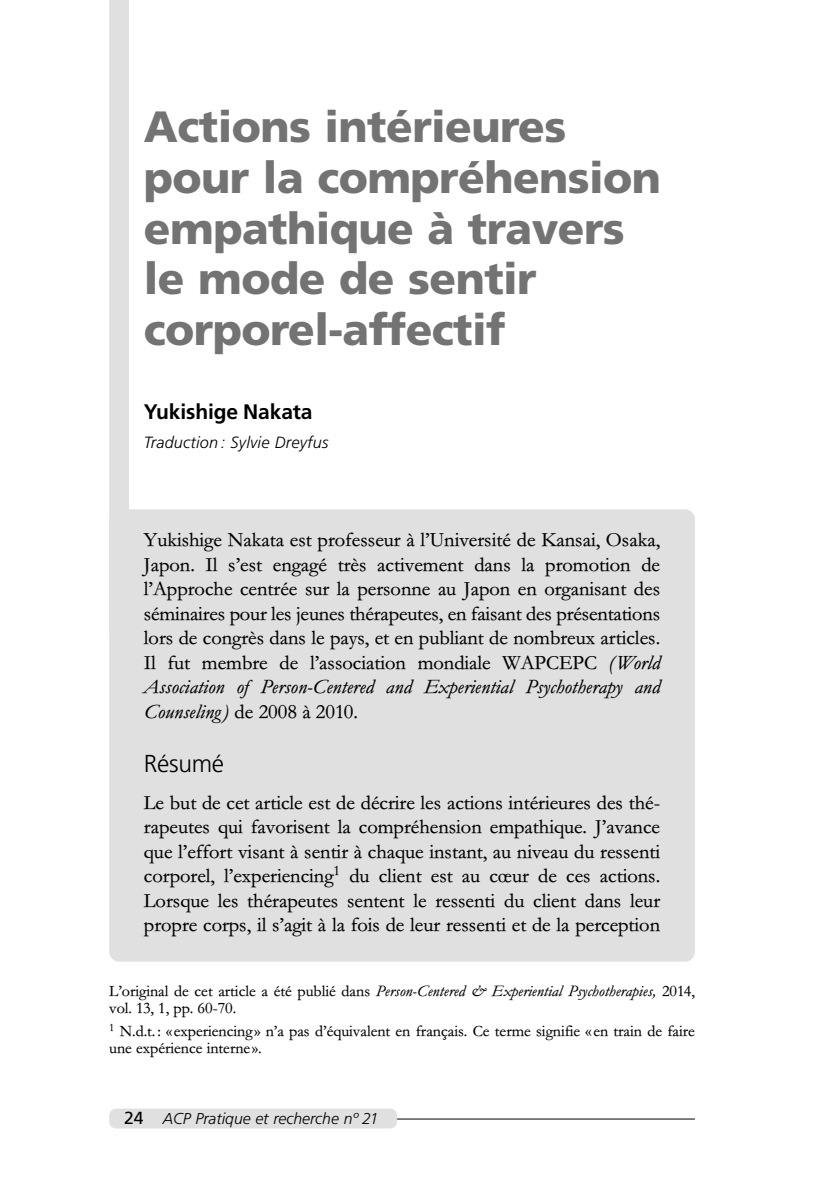
<style>
.page{position:relative;width:819px;height:1191px;background:#fff}
.page>*{position:absolute;margin:0;border:0;box-sizing:border-box;transform-origin:0 0}
.t1{font:900 43.75px/50.8px "Frutiger";letter-spacing:-.015em;color:#737373}
.t2{font:300 24.5px "Frutiger";letter-spacing:-.01em;color:#000}
.t3{font:700 21px "Frutiger";letter-spacing:-.005em;color:#000}
.t4{font:20.47px/24.5px "Gar M Two";color:#000;text-align:justify}
.t5{font:italic 300 16.28px "Frutiger";letter-spacing:.01em;color:#000}
.t6{font:16.1px/17.5px "Gar M Two";color:#000}
.t7{font:italic 300 15.75px "Frutiger";color:#000}
.s1{font-style:italic}
.s2{font-weight:400;font-style:normal;font-size:17.5px}
</style>
<div class="page">
<div style="left:109px;top:509px;width:585px;height:452px;background:#e0e0e0;border-radius:10px"></div>
<div style="left:109px;top:0;width:20px;height:516px;background:#e0e0e0"></div>
<div style="left:109px;top:1108px;width:288px;height:20px;background:#e0e0e0;border-radius:7px"></div>
<hr style="left:397px;top:1118px;width:297px;height:1px;background:#000">
<h1 class="t1" style="left:144px;top:105px;width:518px">Actions intérieures pour la compréhension empathique à travers le mode de sentir corporel-affectif</h1>
<p class="t3" style="left:144px;top:403px;width:170px">Yukishige Nakata</p>
<p class="t5" style="left:144px;top:436px;width:186px">Traduction : Sylvie Dreyfus</p>
<p class="t4" style="left:144px;top:527px;width:517px">Yukishige Nakata est professeur à l’Université de Kansai, Osaka, Japon. Il s’est engagé très activement dans la promotion de l’Approche centrée sur la personne au Japon en organisant des séminaires pour les jeunes thérapeutes, en faisant des présentations lors de congrès dans le pays, et en publiant de nombreux articles.<br>Il fut membre de l’association mondiale WAPCEPC <span class="s1">(World Association of Person-Centered and Experiential Psychotherapy and Counseling)</span> de 2008 à 2010.</p>
<p class="t2" style="left:144px;top:753px;width:82px">Résumé</p>
<p class="t4" style="left:144px;top:789px;width:517px">Le but de cet article est de décrire les actions intérieures des thé&shy;rapeutes qui favorisent la compréhension empathique. J’avance que l’effort visant à sentir à chaque instant, au niveau du ressenti corporel, l’experiencing<sup>1</sup> du client est au cœur de ces actions.<br>Lorsque les thérapeutes sentent le ressenti du client dans leur propre corps, il s’agit à la fois de leur ressenti et de la perception</p>
<p class="t6" style="left:109px;top:981px;width:587px">L’original de cet article a été publié dans <span class="s1">Person-Centered &amp; Experiential Psychotherapies,</span> 2014, vol. 13, 1, pp. 60-70.</p>
<p class="t6" style="left:109px;top:1021px;width:587px"><sup>1</sup> N.d.t. : « experiencing » n’a pas d’équivalent en français. Ce terme signifie « en train de faire une expérience interne ».</p>
<p class="t7" style="left:124px;top:1112px;width:256px"><span class="s2">24</span> ACP Pratique et recherche nº 21</p>
</div>
